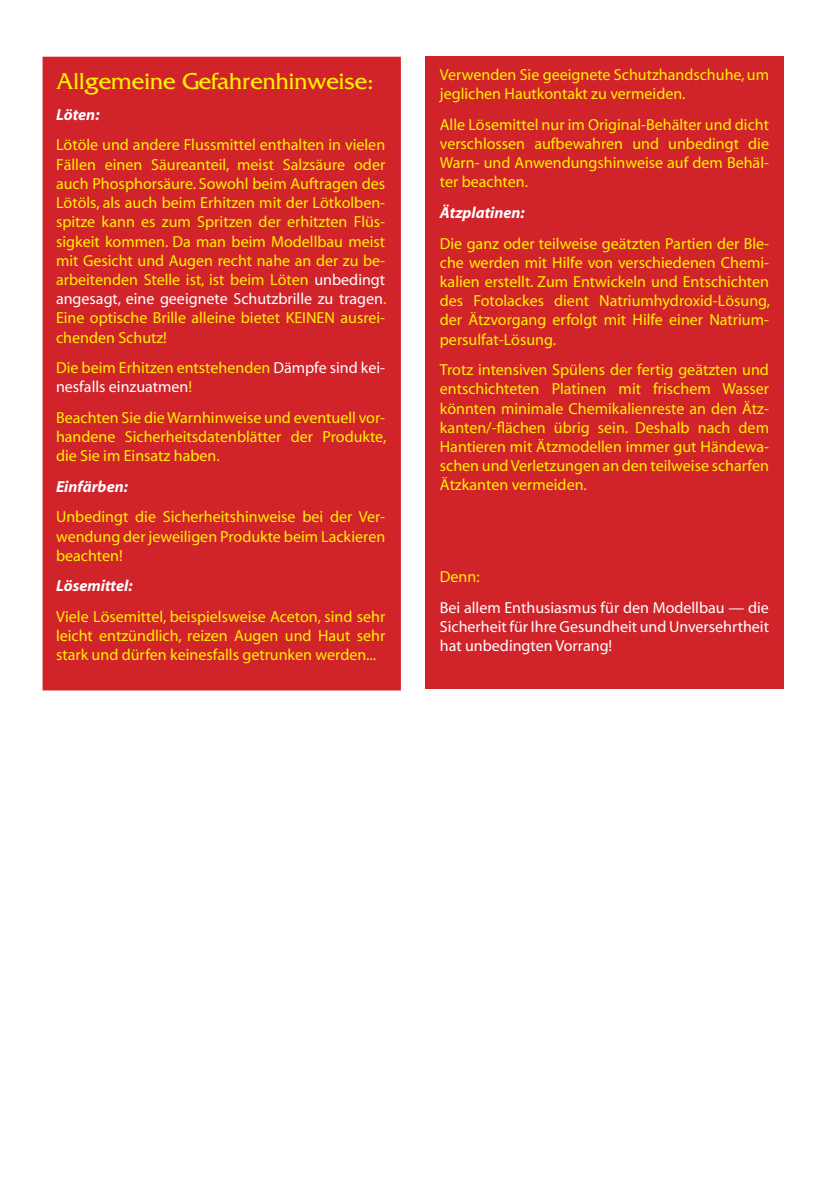
<style>
.page{position:relative;width:840px;height:1191px;background:#fff}
.page>*{position:absolute;margin:0;border:0;box-sizing:border-box;transform-origin:0 0}
.t1{font:24px "Friz Quadrata";color:#fff101}
.t2{font:16px/19.2px "Myriad";color:#fff101;text-align:justify}
.t3{font:16px/19.2px "Myriad";color:#fff}
.t4{font:italic 700 16px "Myriad";color:#fff}
.s1{color:#fff}
.s2{color:#fff101}
</style>
<div class="page">
<div style="left:44px;top:58px;width:355px;height:631px;background:#d1232a"></div>
<div style="left:43px;top:57px;width:357px;height:633px;border:2px solid #d1232a"></div>
<div style="left:424px;top:57px;width:358px;height:632px;background:#d1232a"></div>
<h1 class="t1" style="left:56px;top:68px;width:319px">Allgemeine Gefahrenhinweise:</h1>
<p class="t4" style="left:56px;top:106px;width:45px">Löten:</p>
<p class="t2" style="left:56px;top:136px;width:332px">Lötöle und andere Flussmittel enthalten in vielen Fällen einen Säureanteil, meist Salzsäure oder auch Phosphorsäure. Sowohl beim Auftragen des Lötöls, als auch beim Erhitzen mit der Lötkolben&shy;spitze kann es zum Spritzen der erhitzten Flüs&shy;sigkeit kommen. Da man beim Modellbau meist mit Gesicht und Augen recht nahe an der zu be&shy;arbeitenden Stelle ist, ist beim Löten <span class="s1">unbedingt angesagt, eine geeignete Schutzbrille zu tragen</span>.<br>Eine optische Brille alleine bietet KEINEN ausrei&shy;chenden Schutz!</p>
<p class="t3" style="left:56px;top:359px;width:330px"><span class="s2">Die beim Erhitzen entstehenden</span> Dämpfe sind kei&shy;nesfalls einzuatmen<span class="s2">!</span></p>
<p class="t2" style="left:56px;top:408px;width:331px">Beachten Sie die Warnhinweise und eventuell vor&shy;handene Sicherheitsdatenblätter der Produkte, die Sie im Einsatz haben.</p>
<p class="t4" style="left:56px;top:478px;width:73px">Einfärben:</p>
<p class="t2" style="left:56px;top:508px;width:330px">Unbedingt die Sicherheitshinweise bei der Ver&shy;wendung der jeweiligen Produkte beim Lackieren beachten!</p>
<p class="t4" style="left:56px;top:577px;width:78px">Lösemittel:</p>
<p class="t2" style="left:56px;top:607px;width:330px">Viele Lösemittel, beispielsweise Aceton, sind sehr leicht entzündlich, reizen Augen und Haut sehr stark und dürfen keinesfalls getrunken werden...</p>
<p class="t2" style="left:439px;top:66px;width:330px">Verwenden Sie geeignete Schutzhandschuhe, um jeglichen Hautkontakt zu vermeiden.</p>
<p class="t2" style="left:439px;top:116px;width:330px">Alle Lösemittel nur im Original-Behälter und dicht verschlossen aufbewahren und unbedingt die Warn- und Anwendungshinweise auf dem Behäl&shy;ter beachten.</p>
<p class="t4" style="left:439px;top:204px;width:86px">Ätzplatinen:</p>
<p class="t2" style="left:439px;top:234px;width:331px">Die ganz oder teilweise geätzten Partien der Ble&shy;che werden mit Hilfe von verschiedenen Chemi&shy;kalien erstellt. Zum Entwickeln und Entschichten des Fotolackes dient Natriumhydroxid-Lösung, der Ätzvorgang erfolgt mit Hilfe einer Natrium&shy;persulfat-Lösung.</p>
<p class="t2" style="left:439px;top:361px;width:330px">Trotz intensiven Spülens der fertig geätzten und entschichteten Platinen mit frischem Wasser könnten minimale Chemikalienreste an den Ätz&shy;kanten/-flächen übrig sein. Deshalb nach dem Hantieren mit Ätzmodellen immer gut Händewa&shy;schen und Verletzungen an den teilweise scharfen Ätzkanten vermeiden.</p>
<p class="t2" style="left:439px;top:568px;width:41px">Denn:</p>
<p class="t3" style="left:439px;top:598px;width:330px;text-align:justify">Bei allem Enthusiasmus für den Modellbau — die Sicherheit für Ihre Gesundheit und Unversehrtheit hat unbedingten Vorrang!</p>
</div>
